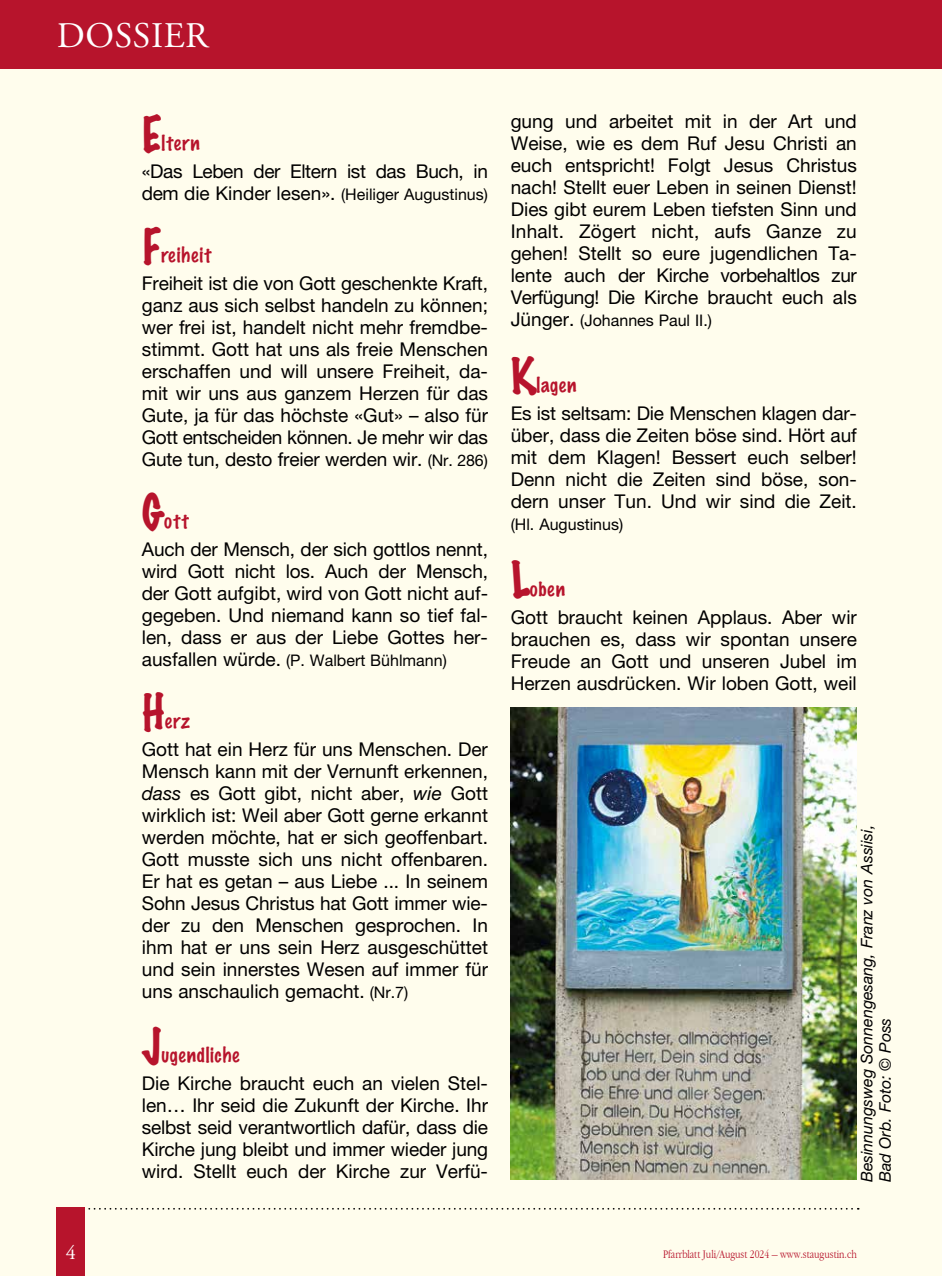
<style>
.page{position:relative;width:942px;height:1276px;background:#fff}
.page>*{position:absolute;margin:0;border:0;box-sizing:border-box;transform-origin:0 0}
.t1{font:100 45.8px "Marker Felt";color:#b7142c}
.t2{font:36px "Adobe Garamond Pro";letter-spacing:.015em;color:#fff}
.t3{font:20px "Adobe Garamond Pro";color:#fff}
.t4{font:19px/22px "Helvetica Neue LT Pro";color:#000;text-align:justify}
.t5{font:100 19px "Marker Felt";letter-spacing:.045em;color:#b7142c}
.t6{font:19px "Helvetica Neue LT Pro";letter-spacing:-.02em;color:#000}
.t7{font:16px "Helvetica Neue LT Pro";color:#000}
.t8{font:italic 16px/18px "Helvetica Neue LT Pro";letter-spacing:-.005em;color:#000}
.t9{font:300 condensed 12px "Garamond";color:#b7142c}
.s1{font-size:19px}
.s2{font-size:16px}
.s3{font-style:italic}
</style>
<div class="page">
<div style="left:0;top:0;width:941px;height:1276px;background:#fffded"></div>
<svg style="left:88px;top:1208px;width:770px;height:1px"></svg>
<div style="left:57px;top:1208px;width:28px;height:68px;background:#b7142c"></div>
<div style="left:0;top:0;width:941px;height:68px;background:#b7142c"></div>
<img style="left:510px;top:707px;width:346px;height:472px">
<h2 class="t2" style="left:57px;top:14px;width:153px">DOSSIER</h2>
<p class="t3" style="left:66px;top:1240px;width:11px">4</p>
<h1 class="t1" style="left:142px;top:98px;width:21px">E</h1>
<p class="t5" style="left:161px;top:128px;width:40px">ltern</p>
<p class="t6" style="left:142px;top:160px;width:347px">«Das Leben der Eltern ist das Buch, in</p>
<p class="t7" style="left:142px;top:185px;width:347px"><span class="s1">dem die Kinder lesen».</span> (Heiliger Augustinus)</p>
<h1 class="t1" style="left:142px;top:210px;width:21px">F</h1>
<p class="t5" style="left:161px;top:240px;width:52px">reiheit</p>
<p class="t4" style="left:142px;top:272px;width:347px;text-align:left">Freiheit ist die von Gott geschenkte Kraft, ganz aus sich selbst handeln zu können; wer frei ist, handelt nicht mehr fremdbe&shy;stimmt. Gott hat uns als freie Menschen erschaffen und will unsere Freiheit, da-- mit wir uns aus ganzem Herzen für das Gute, ja für das höchste «Gut» – also für Gott entscheiden können. Je mehr wir das Gute tun, desto freier werden wir. <span class="s2">(Nr. 286)</span></p>
<h1 class="t1" style="left:142px;top:476px;width:24px">G</h1>
<p class="t5" style="left:164px;top:506px;width:26px">ott</p>
<p class="t4" style="left:142px;top:538px;width:347px">Auch der Mensch, der sich gottlos nennt, wird Gott nicht los. Auch der Mensch, der Gott aufgibt, wird von Gott nicht auf&shy;gegeben. Und niemand kann so tief fal&shy;len, dass er aus der Liebe Gottes her-</p>
<p class="t7" style="left:142px;top:651px;width:306px"><span class="s1">ausfallen würde.</span> (P. Walbert Bühlmann)</p>
<h1 class="t1" style="left:142px;top:676px;width:24px">H</h1>
<p class="t5" style="left:165px;top:706px;width:27px">erz</p>
<p class="t4" style="left:142px;top:738px;width:347px;text-align:left">Gott hat ein Herz für uns Menschen. Der Mensch kann mit der Vernunft erkennen, <span class="s3">dass</span> es Gott gibt, nicht aber, <span class="s3">wie</span> Gott wirklich ist: Weil aber Gott gerne erkannt werden möchte, hat er sich geoffenbart.<br>Gott musste sich uns nicht offenbaren.<br>Er hat es getan – aus Liebe ... In seinem Sohn Jesus Christus hat Gott immer wie-- der zu den Menschen gesprochen. In ihm hat er uns sein Herz ausgeschüttet und sein innerstes Wesen auf immer für uns anschaulich gemacht. <span class="s2">(Nr.7)</span></p>
<h1 class="t1" style="left:142px;top:1010px;width:21px">J</h1>
<p class="t5" style="left:161px;top:1040px;width:79px">ugendliche</p>
<p class="t4" style="left:142px;top:1072px;width:347px">Die Kirche braucht euch an vielen Stel&shy;len… Ihr seid die Zukunft der Kirche. Ihr selbst seid verantwortlich dafür, dass die Kirche jung bleibt und immer wieder jung wird. Stellt euch der Kirche zur Verfü-</p>
<p class="t4" style="left:510px;top:110px;width:347px;text-align:left">gung und arbeitet mit in der Art und Weise, wie es dem Ruf Jesu Christi an euch entspricht! Folgt Jesus Christus nach! Stellt euer Leben in seinen Dienst!<br>Dies gibt eurem Leben tiefsten Sinn und Inhalt. Zögert nicht, aufs Ganze zu gehen! Stellt so eure jugendlichen Ta-- lente auch der Kirche vorbehaltlos zur Verfügung! Die Kirche braucht euch als</p>
<p class="t7" style="left:510px;top:311px;width:203px"><span class="s1">Jünger.</span> (Johannes Paul II.)</p>
<h1 class="t1" style="left:510px;top:340px;width:27px">K</h1>
<p class="t5" style="left:536px;top:370px;width:42px">lagen</p>
<p class="t4" style="left:510px;top:402px;width:347px">Es ist seltsam: Die Menschen klagen dar&shy;über, dass die Zeiten böse sind. Hört auf mit dem Klagen! Bessert euch selber!<br>Denn nicht die Zeiten sind böse, son&shy;dern unser Tun. Und wir sind die Zeit.</p>
<p class="t7" style="left:510px;top:515px;width:114px">(Hl. Augustinus)</p>
<h1 class="t1" style="left:510px;top:544px;width:21px">L</h1>
<p class="t5" style="left:529px;top:574px;width:37px">oben</p>
<p class="t4" style="left:510px;top:606px;width:347px">Gott braucht keinen Applaus. Aber wir brauchen es, dass wir spontan unsere Freude an Gott und unseren Jubel im Herzen ausdrücken. Wir loben Gott, weil</p>
<p class="t8" style="left:857px;top:1182px;width:359px;rotate:-90deg">Besinnungsweg Sonnengesang, Franz von Assiisi,<br>Bad Orb. Foto: © Poss</p>
<p class="t9" style="left:663px;top:1247px;width:195px">Pfarrblatt Juli/August 2024 – www.staugustin.ch</p>
</div>
